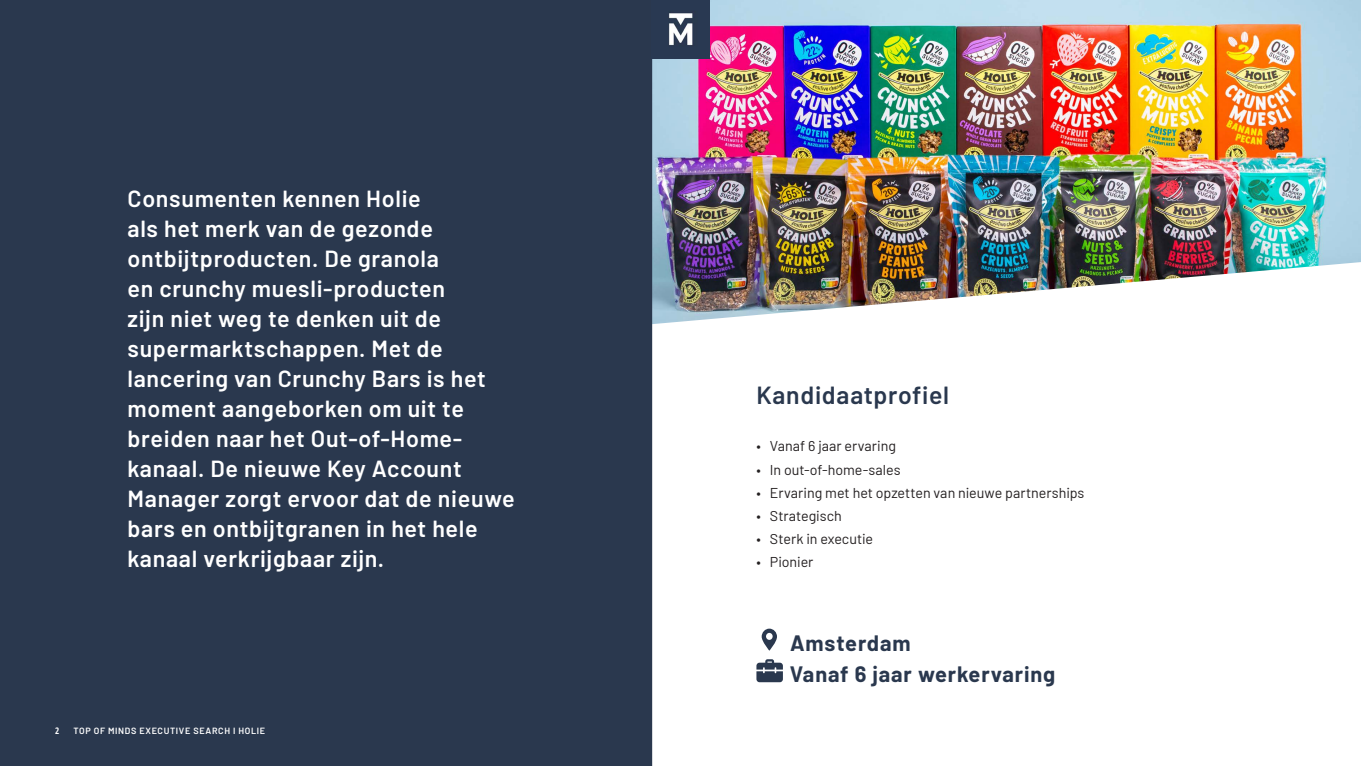
<style>
.page{position:relative;width:1361px;height:766px;background:#fff}
.page>*{position:absolute;margin:0;border:0;box-sizing:border-box;transform-origin:0 0}
.t1{font:600 24.75px "Barlow";letter-spacing:.03em;color:#2a384e}
.t2{font:600 23.25px/30px "Barlow";letter-spacing:.03em;color:#fff}
.t3{font:700 21.75px "Barlow";letter-spacing:.04em;color:#2a384e}
.t4{font:14.25px "Barlow";color:#231f20}
.t5{font:600 9px "Barlow";letter-spacing:.07em;color:#fff}
.t6{font:700 condensed 9px "Open Sans";color:#fff}
</style>
<div class="page">
<img style="left:652px;top:0;width:708px;height:262px">
<svg style="left:652px;top:262px;width:709px;height:503px"></svg>
<div style="left:0;top:0;width:652px;height:765px;background:#2a384e"></div>
<img style="left:652px;top:0;width:57px;height:58px">
<svg style="left:761px;top:628px;width:16px;height:22px"></svg>
<svg style="left:756px;top:659px;width:27px;height:23px"></svg>
<p class="t2" style="left:127px;top:182px;width:389px">Consumenten kennen Holie<br>als het merk van de gezonde ontbijtproducten. De granola<br>en crunchy muesli-producten<br>zijn niet weg te denken uit de supermarktschappen. Met de lancering van Crunchy Bars is het moment aangeborken om uit te breiden naar het Out-of-Home&shy;kanaal. De nieuwe Key Account<br>Manager zorgt ervoor dat de nieuwe bars en ontbijtgranen in het hele kanaal verkrijgbaar zijn.</p>
<p class="t6" style="left:55px;top:724px;width:6px">2</p>
<p class="t5" style="left:73px;top:724px;width:193px">TOP OF MINDS EXECUTIVE SEARCH I HOLIE</p>
<p class="t1" style="left:756px;top:377px;width:194px">Kandidaatprofiel</p>
<p class="t4" style="left:756px;top:436px;width:141px">• Vanaf 6 jaar ervaring</p>
<p class="t4" style="left:756px;top:459px;width:146px">• In out-of-home-sales</p>
<p class="t4" style="left:756px;top:482px;width:329px">• Ervaring met het opzetten van nieuwe partnerships</p>
<p class="t4" style="left:756px;top:505px;width:87px">• Strategisch</p>
<p class="t4" style="left:756px;top:528px;width:118px">• Sterk in executie</p>
<p class="t4" style="left:756px;top:551px;width:59px">• Pionier</p>
<p class="t3" style="left:790px;top:626px;width:122px">Amsterdam</p>
<p class="t3" style="left:790px;top:658px;width:267px">Vanaf 6 jaar werkervaring</p>
</div>
